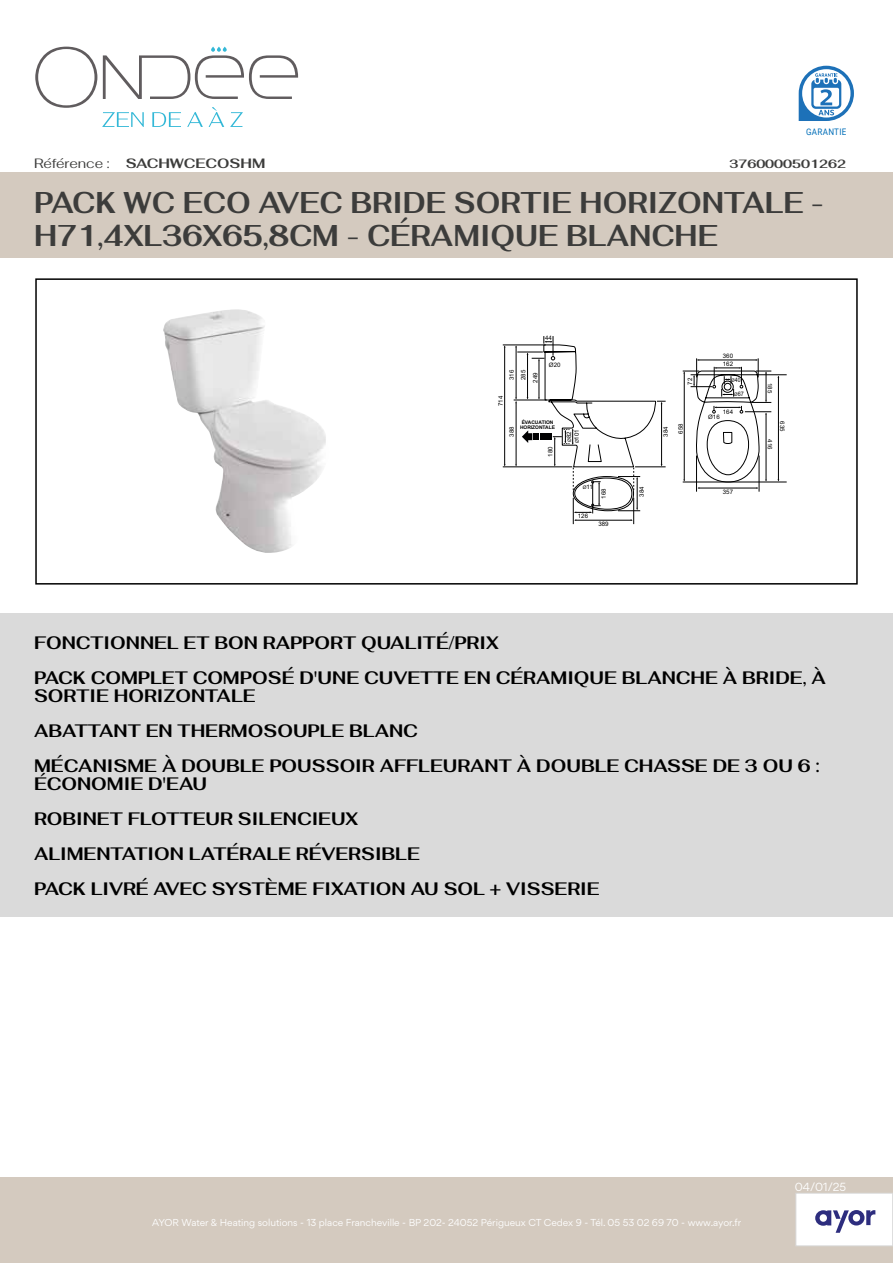
<style>
.page{position:relative;width:893px;height:1263px;background:#fff}
.page>*{position:absolute;margin:0;border:0;box-sizing:border-box;transform-origin:0 0}
.t1{font:700 30px/33px "Fahkwang";color:#3c3c3b;scale:.9 1}
.t2{font:700 18px/35px "Fahkwang";color:#000;scale:.95 1}
.t3{font:700 13.5px "Fahkwang";color:#3c3c3b}
.t4{font:700 12px "Fahkwang";color:#3c3c3b}
.t5{font:10.5px "Gordita";color:#fff}
.t6{font:9px "Gordita";color:#fff}
.t7{font:9px "Roboto";letter-spacing:.035em;color:#006eb8;scale:.9 1}
.t8{font:6.15px/8.1px "Arial";color:#000}
.t9{font:6.15px "Arial";color:#000;scale:.85 1}
.t10{font:6.15px "Arial";color:#000;scale:.9 1}
.t11{font:700 4.95px/4.9px "Arial";color:#000;text-align:center}
.s1{font-weight:400}
.s2{font-size:4.95px}
</style>
<div class="page">
<hr style="left:503px;top:345px;width:43px;height:1px;background:#000">
<hr style="left:514px;top:400px;width:33px;height:1px;background:#000">
<hr style="left:683px;top:482px;width:104px;height:1px;background:#000">
<hr style="left:757px;top:374px;width:30px;height:1px;background:#000">
<hr style="left:503px;top:467px;width:69px;height:1px;background:#000">
<hr style="left:504px;top:346px;width:1px;height:120px;background:#000">
<hr style="left:778px;top:376px;width:1px;height:105px;background:#000">
<svg style="left:515px;top:336px;width:256px;height:188px"></svg>
<div style="left:0;top:1178px;width:893px;height:85px;background:#d4cabf"></div>
<div style="left:796px;top:1193px;width:97px;height:53px;background:#fff"></div>
<div style="left:795px;top:1193px;width:98px;height:53px;border:1px solid #dadada"></div>
<img style="left:163px;top:309px;width:163px;height:244px">
<div style="left:0;top:172px;width:893px;height:85px;background:#d4cabf"></div>
<svg style="left:799px;top:66px;width:55px;height:55px"></svg>
<div style="left:35px;top:278px;width:823px;height:307px;border:2px solid #000"></div>
<div style="left:0;top:613px;width:893px;height:58px;background:#dadada"></div>
<div style="left:0;top:648px;width:893px;height:76px;background:#dadada"></div>
<div style="left:0;top:701px;width:893px;height:58px;background:#dadada"></div>
<div style="left:0;top:736px;width:893px;height:76px;background:#dadada"></div>
<div style="left:0;top:789px;width:893px;height:58px;background:#dadada"></div>
<div style="left:0;top:824px;width:893px;height:58px;background:#dadada"></div>
<div style="left:0;top:859px;width:893px;height:58px;background:#dadada"></div>
<svg style="left:815px;top:1210px;width:60px;height:23px"></svg>
<svg style="left:35px;top:47px;width:263px;height:80px"></svg>
<p class="t3" style="left:34px;top:151px;width:233px"><span class="s1">Référence :</span> SACHWCECOSHM</p>
<p class="t7" style="left:806px;top:125px;width:46px">GARANTIE</p>
<p class="t4" style="left:729px;top:153px;width:118px">3760000501262</p>
<h1 class="t1" style="left:34px;top:185px;width:879px">PACK WC ECO AVEC BRIDE SORTIE HORIZONTALE -<br>H71,4XL36X65,8CM - CÉRAMIQUE BLANCHE</h1>
<p class="t8" style="left:545px;top:334px;width:8px">44</p>
<p class="t8" style="left:517px;top:383px;width:14px;line-height:12px;text-align:center;rotate:-90deg">285<br>249</p>
<p class="t8" style="left:507px;top:380px;width:12px;rotate:-90deg">316</p>
<p class="t8" style="left:496px;top:406px;width:12px;rotate:-90deg">714</p>
<p class="t8" style="left:549px;top:361px;width:13px">Ø20</p>
<p class="t8" style="left:686px;top:384px;width:8px;rotate:-90deg">72</p>
<p class="t11" style="left:520px;top:419px;width:37px">ÉVACUATION<br>HORIZONTALE</p>
<p class="t8" style="left:507px;top:437px;width:12px;rotate:-90deg">388</p>
<p class="t8" style="left:662px;top:437px;width:12px;rotate:-90deg">384</p>
<p class="t8" style="left:676px;top:434px;width:12px;rotate:-90deg">658</p>
<p class="t8" style="left:573px;top:443px;width:16px;rotate:-90deg"><span class="s2">Ø</span>101</p>
<p class="t8" style="left:565px;top:442px;width:12px;rotate:-90deg"><span class="s2">Ø</span>82</p>
<p class="t8" style="left:546px;top:457px;width:12px;rotate:-90deg">180</p>
<p class="t8" style="left:583px;top:483px;width:12px"><span class="s2">Ø</span>11</p>
<p class="t8" style="left:578px;top:512px;width:12px">126</p>
<p class="t8" style="left:600px;top:499px;width:12px;rotate:-90deg">168</p>
<p class="t8" style="left:638px;top:497px;width:12px;rotate:-90deg">384</p>
<p class="t8" style="left:598px;top:520px;width:12px">389</p>
<p class="t8" style="left:723px;top:352px;width:12px">360<br>162</p>
<p class="t9" style="left:732px;top:375px;width:12px"><span class="s2">Ø</span>40</p>
<p class="t10" style="left:734px;top:389px;width:12px"><span class="s2">Ø</span>67</p>
<p class="t8" style="left:723px;top:408px;width:12px">164</p>
<p class="t8" style="left:708px;top:413px;width:13px">Ø16</p>
<p class="t8" style="left:723px;top:488px;width:12px">357</p>
<p class="t8" style="left:774px;top:383px;width:12px;rotate:90deg">185</p>
<p class="t8" style="left:774px;top:439px;width:12px;rotate:90deg">416</p>
<p class="t8" style="left:786px;top:421px;width:12px;rotate:90deg">635</p>
<p class="t2" style="left:34px;top:624px;width:835px">FONCTIONNEL ET BON RAPPORT QUALITÉ/PRIX<br>PACK COMPLET COMPOSÉ D'UNE CUVETTE EN CÉRAMIQUE BLANCHE À BRIDE, À</p>
<p class="t2" style="left:34px;top:677px;width:828px">SORTIE HORIZONTALE<br>ABATTANT EN THERMOSOUPLE BLANC<br>MÉCANISME À DOUBLE POUSSOIR AFFLEURANT À DOUBLE CHASSE DE 3 OU 6 :</p>
<p class="t2" style="left:34px;top:765px;width:597px">ÉCONOMIE D'EAU<br>ROBINET FLOTTEUR SILENCIEUX<br>ALIMENTATION LATÉRALE RÉVERSIBLE<br>PACK LIVRÉ AVEC SYSTÈME FIXATION AU SOL + VISSERIE</p>
<p class="t6" style="left:152px;top:1216px;width:590px">AYOR Water &amp; Heating solutions - 13 place Francheville - BP 202- 24052 Périgueux CT Cedex 9 - Tél. 05 53 02 69 70 - www.ayor.fr</p>
<p class="t5" style="left:795px;top:1179px;width:53px">04/01/25</p>
</div>
